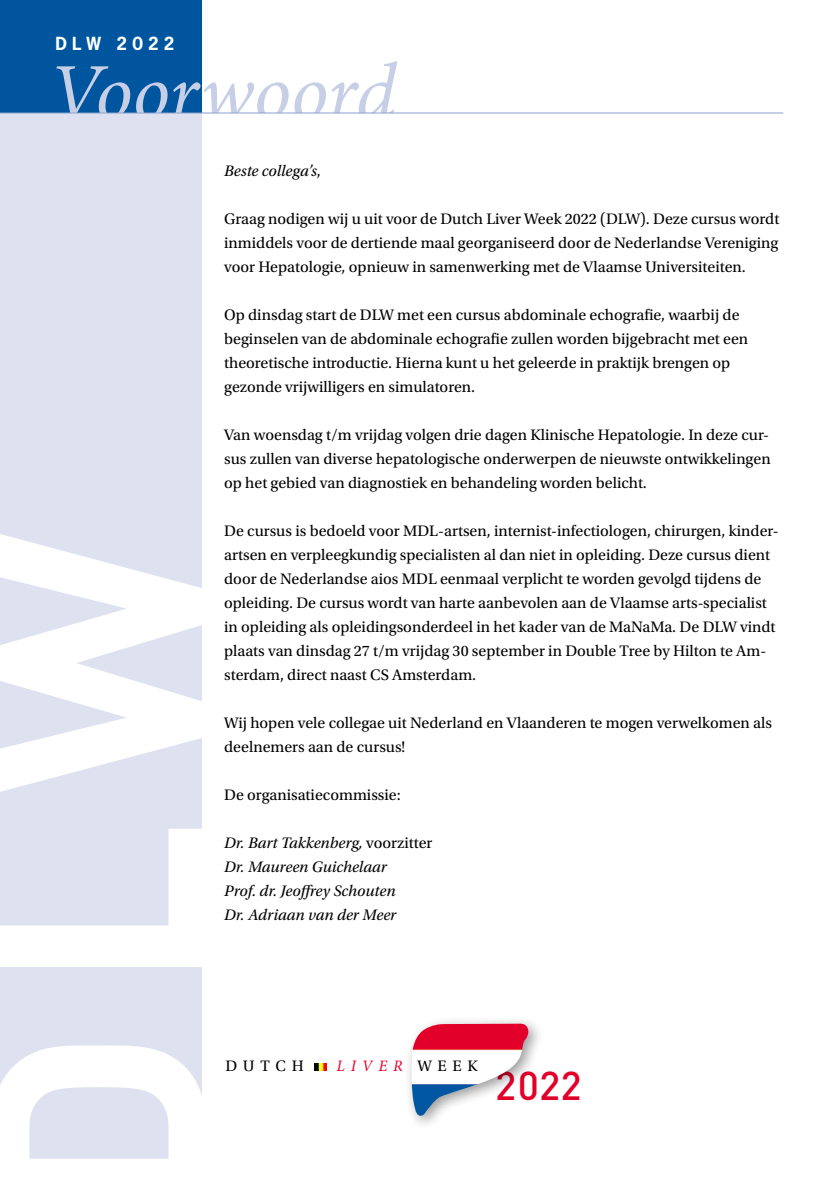
<style>
.page{position:relative;width:840px;height:1191px;background:#fff}
.page>*{position:absolute;margin:0;border:0;box-sizing:border-box;transform-origin:0 0}
.t1{font:700 299.4px "DIN";color:#fff}
.t2{font:italic 80px "Minion Pro";letter-spacing:-.005em;color:#c7cfe7}
.t3{font:500 39.8px "DIN";color:#e2002a}
.t4{font:700 17px "News Gothic";letter-spacing:.305em;color:#fff}
.t5{font:16px/24px "Utopia Std";color:#000}
.t6{font:italic 16px/24px "Utopia Std";color:#000}
.t7{font:italic 16px "Minion Pro";letter-spacing:.36em;color:#e2002a}
.s1{font-style:normal}
.s2{font-family:"Utopia Std";font-style:normal;color:#000}
</style>
<div class="page">
<hr style="left:839px;top:0;width:1px;height:119px;background:#00559f">
<hr style="left:839px;top:113px;width:1px;height:1078px;background:#dee2f0">
<div style="left:0;top:0;width:201px;height:119px;background:#00559f"></div>
<div style="left:0;top:113px;width:201px;height:1078px;background:#dee2f0"></div>
<div style="left:403px;top:1015px;width:141px;height:116px;background:#000;opacity:.4"></div>
<img style="left:411px;top:1023px;width:118px;height:92px">
<svg style="left:314px;top:1063px;width:12px;height:7px"></svg>
<hr style="left:839px;top:160px;width:1px;height:55px;background:#00559f">
<hr style="left:0;top:113px;width:782px;height:1px;background:#8ba1cd">
<p class="t4" style="left:55px;top:33px;width:121px">DLW 2022</p>
<h2 class="t2" style="left:48px;top:38px;width:349px">Voorwoord</h2>
<h1 class="t1" style="left:-98px;top:1225px;width:696px;rotate:-90deg">DLW</h1>
<p class="t6" style="left:224px;top:159px;width:98px">Beste collega’s<span class="s1">,</span></p>
<p class="t5" style="left:224px;top:207px;width:556px;text-align:justify">Graag nodigen wij u uit voor de Dutch Liver Week 2022 (DLW). Deze cursus wordt inmiddels voor de dertiende maal georganiseerd door de Nederlandse Vereniging voor Hepatologie, opnieuw in samenwerking met de Vlaamse Universiteiten.</p>
<p class="t5" style="left:224px;top:303px;width:525px">Op dinsdag start de DLW met een cursus abdominale echografie, waarbij de beginselen van de abdominale echografie zullen worden bijgebracht met een theoretische introductie. Hierna kunt u het geleerde in praktijk brengen op gezonde vrijwilligers en simulatoren.</p>
<p class="t5" style="left:224px;top:423px;width:547px;text-align:justify">Van woensdag t/m vrijdag volgen drie dagen Klinische Hepatologie. In deze cur&shy;sus zullen van diverse hepatologische onderwerpen de nieuwste ontwikkelingen op het gebied van diagnostiek en behandeling worden belicht.</p>
<p class="t5" style="left:224px;top:519px;width:555px">De cursus is bedoeld voor MDL-artsen, internist-infectiologen, chirurgen, kinder&shy;artsen en verpleegkundig specialisten al dan niet in opleiding. Deze cursus dient door de Nederlandse aios MDL eenmaal verplicht te worden gevolgd tijdens de opleiding. De cursus wordt van harte aanbevolen aan de Vlaamse arts-specialist in opleiding als opleidingsonderdeel in het kader van de MaNaMa. De DLW vindt plaats van dinsdag 27 t/m vrijdag 30 september in Double Tree by Hilton te Am&shy;sterdam, direct naast CS Amsterdam.</p>
<p class="t5" style="left:224px;top:711px;width:549px">Wij hopen vele collegae uit Nederland en Vlaanderen te mogen verwelkomen als deelnemers aan de cursus!</p>
<p class="t5" style="left:224px;top:783px;width:178px">De organisatiecommissie:</p>
<p class="t6" style="left:224px;top:831px;width:210px">Dr. Bart Takkenberg, <span class="s1">voorzitter<br></span>Dr. Maureen Guichelaar<br>Prof. dr. Jeoffrey Schouten<br>Dr. Adriaan van der Meer</p>
<p class="t5" style="left:225px;top:1054px;width:80px">DUTCH</p>
<p class="t7" style="left:336px;top:1055px;width:142px">LIVER <span class="s2">WEEK</span></p>
<h3 class="t3" style="left:494px;top:1060px;width:88px">2022</h3>
</div>
